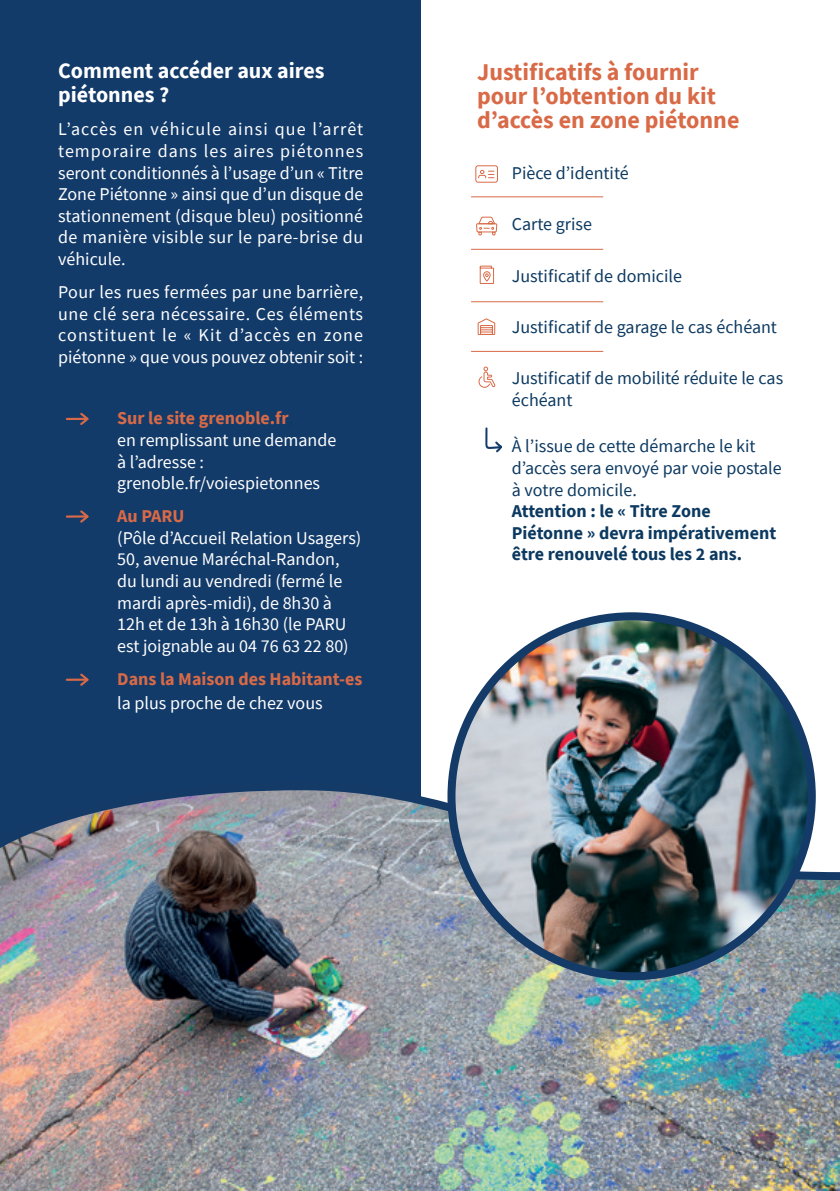
<style>
.page{position:relative;width:840px;height:1191px;background:#fff}
.page>*{position:absolute;margin:0;border:0;box-sizing:border-box;transform-origin:0 0}
.t1{font:700 24px/24px "Source Sans Pro";color:#d96a47}
.t2{font:700 22px/24px "Source Sans Pro";color:#fff}
.t3{font:18px/21.6px "Source Sans Pro";color:#fff;text-align:justify}
.t4{font:18px/21.6px "Source Sans Pro";color:#0c3960}
.t5{font:700 18px/21.6px "Source Sans Pro";color:#0c3960}
.t6{font:700 18px "Source Sans Pro";color:#d96a47}
.s1{font-weight:700;color:#d96a47}
.s2{color:#0c3960}
</style>
<div class="page">
<div style="left:0;top:0;width:420px;height:1191px;background:#133b6a"></div>
<div style="left:475px;top:165px;width:22px;height:18px;border:1px solid #d96a47;border-radius:2px"></div>
<svg style="left:478px;top:169px;width:16px;height:10px"></svg>
<div style="left:475px;top:223px;width:22px;height:9px;border:1px solid #d96a47"></div>
<svg style="left:477px;top:216px;width:19px;height:20px"></svg>
<svg style="left:479px;top:265px;width:15px;height:19px"></svg>
<svg style="left:477px;top:318px;width:18px;height:17px"></svg>
<svg style="left:478px;top:366px;width:18px;height:22px"></svg>
<hr style="left:65px;top:418px;width:23px;height:2px;background:#d96a47">
<svg style="left:80px;top:413px;width:9px;height:12px"></svg>
<hr style="left:65px;top:515px;width:23px;height:2px;background:#d96a47">
<svg style="left:80px;top:510px;width:9px;height:13px"></svg>
<hr style="left:65px;top:678px;width:23px;height:3px;background:#d96a47">
<svg style="left:80px;top:673px;width:9px;height:13px"></svg>
<hr style="left:471px;top:196px;width:132px;height:1px;background:#d96a47">
<hr style="left:471px;top:249px;width:132px;height:1px;background:#d96a47">
<hr style="left:471px;top:301px;width:132px;height:1px;background:#d96a47">
<hr style="left:471px;top:351px;width:132px;height:1px;background:#d96a47">
<svg style="left:485px;top:427px;width:17px;height:25px"></svg>
<img style="left:0;top:884px;width:839px;height:307px">
<img style="left:0;top:779px;width:839px;height:105px">
<img style="left:451px;top:614px;width:360px;height:360px;border-radius:180px">
<div style="left:447px;top:612px;width:368px;height:368px;border:8px solid #143a67;border-radius:50%"></div>
<p class="t2" style="left:58px;top:59px;width:268px">Comment accéder aux aires piétonnes ?</p>
<p class="t3" style="left:58px;top:118px;width:306px">L’accès en véhicule ainsi que l’arrêt temporaire dans les aires piétonnes seront conditionnés à l’usage d’un « Titre Zone Piétonne » ainsi que d’un disque de stationnement (disque bleu) positionné de manière visible sur le pare-brise du véhicule.</p>
<p class="t3" style="left:58px;top:281px;width:306px">Pour les rues fermées par une barrière, une clé sera nécessaire. Ces éléments constituent le « Kit d’accès en zone piétonne » que vous pouvez obtenir soit :</p>
<p class="t3" style="left:117px;top:407px;width:220px;text-align:left"><span class="s1">Sur le site grenoble.fr</span><span class="s2">,<br></span>en remplissant une demande à l’adresse : grenoble.fr/voiespietonnes</p>
<p class="t6" style="left:117px;top:504px;width:69px">Au PARU</p>
<p class="t3" style="left:117px;top:527px;width:245px;text-align:left">(Pôle d’Accueil Relation Usagers)<br>50, avenue Maréchal-Randon, du lundi au vendredi (fermé le mardi après-midi), de 8h30 à<br>12h et de 13h à 16h30 (le PARU est joignable au 04 76 63 22 80)</p>
<p class="t6" style="left:117px;top:666px;width:246px">Dans la Maison des Habitant-es</p>
<p class="t3" style="left:117px;top:692px;width:207px">la plus proche de chez vous</p>
<h1 class="t1" style="left:477px;top:60px;width:263px">Justificatifs à fournir pour l’obtention du kit d’accès en zone piétonne</h1>
<p class="t4" style="left:511px;top:162px;width:118px">Pièce d’identité</p>
<p class="t4" style="left:511px;top:213px;width:82px">Carte grise</p>
<p class="t4" style="left:511px;top:265px;width:172px">Justificatif de domicile</p>
<p class="t4" style="left:511px;top:316px;width:266px">Justificatif de garage le cas échéant</p>
<p class="t4" style="left:511px;top:367px;width:273px">Justificatif de mobilité réduite le cas échéant</p>
<p class="t4" style="left:511px;top:435px;width:271px">À l’issue de cette démarche le kit d’accès sera envoyé par voie postale à votre domicile.</p>
<p class="t5" style="left:511px;top:500px;width:266px">Attention : le « Titre Zone<br>Piétonne » devra impérativement être renouvelé tous les 2 ans.</p>
</div>
